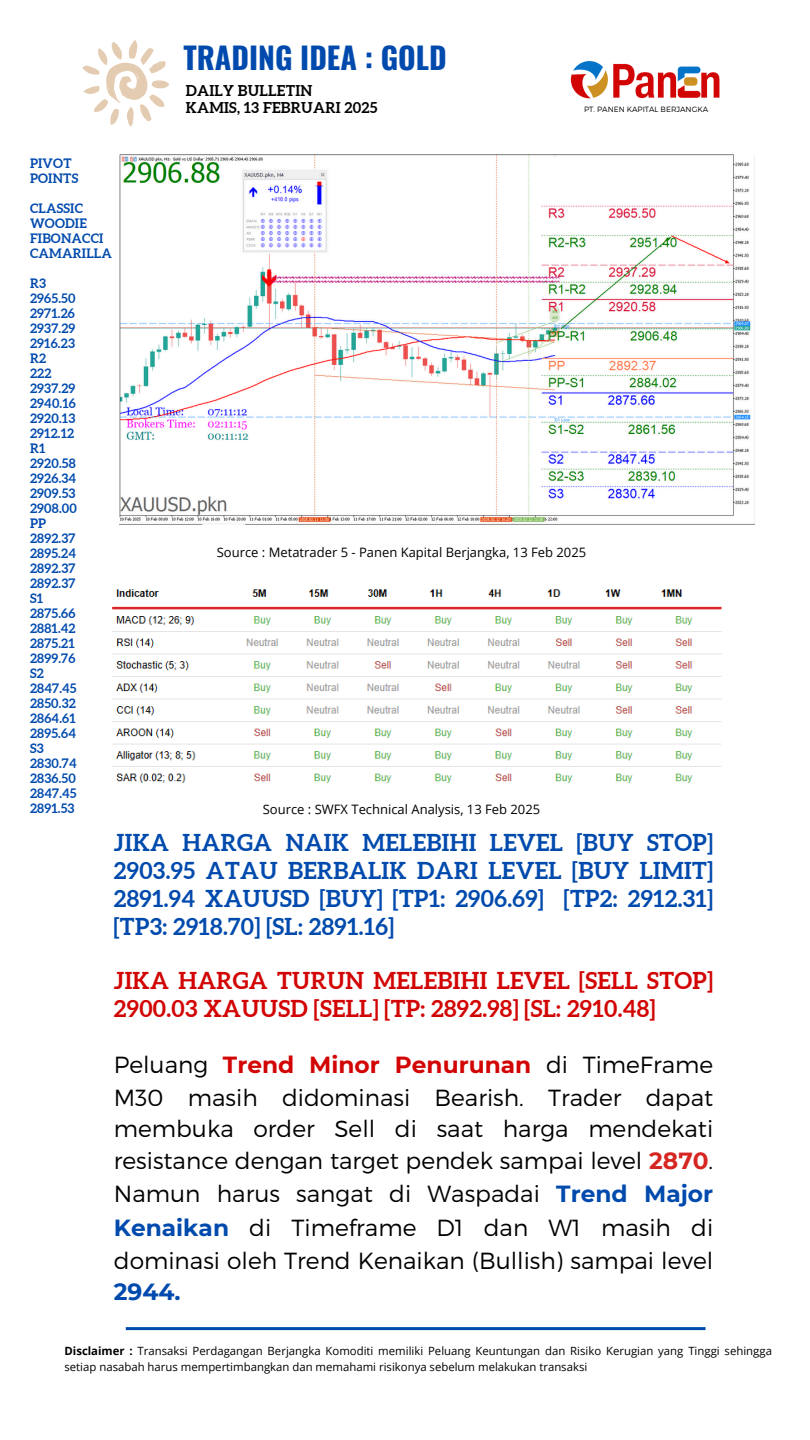
<style>
.page{position:relative;width:810px;height:1440px;background:#fff}
.page>*{position:absolute;margin:0;border:0;box-sizing:border-box;transform-origin:0 0}
.t1{font:700 30.1px "Oswald";color:#004aad}
.t2{font:300 23.3px/32.6px "Montserrat";color:#000;text-align:justify}
.t3{font:700 23.3px/27.8px "Aleo";letter-spacing:.015em;color:#004aad;text-align:justify}
.t4{font:700 23.3px/27.6px "Aleo";letter-spacing:.015em;color:#d20404}
.t5{font:700 14.9px/17.4px "Aleo";letter-spacing:.015em;color:#000}
.t6{font:700 13px/15px "Aleo";letter-spacing:.015em;color:#004aad}
.t7{font:13px "Open Sans";color:#000}
.t8{font:11.4px/15.8px "Open Sans";color:#000}
.t9{font:300 7.6px "Montserrat";color:#000}
.s1{font-weight:700;color:#d20404}
.s2{font-weight:700;color:#d62622}
.s3{font-weight:700;color:#004aad}
.s4{font-weight:700}
</style>
<div class="page">
<svg style="left:82px;top:40px;width:87px;height:86px"></svg>
<img style="left:570px;top:60px;width:150px;height:39px">
<hr style="left:126px;top:1327px;width:580px;height:3px;background:#004aad">
<img style="left:112px;top:589px;width:610px;height:194px">
<img style="left:120px;top:155px;width:634px;height:370px">
<h5 class="t6" style="left:30px;top:156px;width:50px">PIVOT<br>POINTS</h5>
<p class="t6" style="left:30px;top:201px;width:83px">CLASSIC<br>WOODIE<br>FIBONACCI<br>CAMARILLA</p>
<h6 class="t6" style="left:30px;top:276px;width:48px">R3<br>2965.50<br>2971.26<br>2937.29<br>2916.23<br>R2<br>222<br>2937.29<br>2940.16<br>2920.13<br>2912.12<br>R1<br>2920.58<br>2926.34<br>2909.53<br>2908.00<br>PP<br>2892.37<br>2895.24<br>2892.37<br>2892.37<br>S1<br>2875.66<br>2881.42<br>2875.21<br>2899.76<br>S2<br>2847.45<br>2850.32<br>2864.61<br>2895.64<br>S3<br>2830.74<br>2836.50<br>2847.45<br>2891.53</h6>
<h4 class="t1" style="left:184px;top:34px;width:265px">TRADING IDEA : GOLD</h4>
<h1 class="t5" style="left:186px;top:81px;width:193px">DAILY BULLETIN<br>KAMIS, 13 FEBRUARI 2025</h1>
<p class="t9" style="left:584px;top:104px;width:126px">PT. PANEN KAPITAL BERJANGKA</p>
<h6 class="t7" style="left:217px;top:544px;width:371px">Source : Metatrader 5 - Panen Kapital Berjangka, 13 Feb 2025</h6>
<h2 class="t7" style="left:263px;top:800px;width:279px">Source : SWFX Technical Analysis, 13 Feb 2025</h2>
<p class="t3" style="left:114px;top:829px;width:601px">JIKA HARGA NAIK MELEBIHI LEVEL [BUY STOP] 2903.95 ATAU BERBALIK DARI LEVEL [BUY LIMIT] 2891.94 XAUUSD [BUY] [TP1: 2906.69] [TP2: 2912.31] [TP3: 2918.70] [SL: 2891.16]</p>
<h5 class="t4" style="left:114px;top:967px;width:600px">JIKA HARGA TURUN MELEBIHI LEVEL [SELL STOP]<br>2900.03 XAUUSD [SELL] [TP: 2892.98] [SL: 2910.48]</h5>
<h5 class="t2" style="left:114px;top:1047px;width:601px">Peluang <span class="s1">Trend Minor Penurunan</span> di TimeFrame M30 masih didominasi Bearish. Trader dapat membuka order Sell di saat harga mendekati resistance dengan target pendek sampai level <span class="s2">2870</span>.<br>Namun harus sangat di Waspadai <span class="s3">Trend Major Kenaikan</span> di Timeframe D1 dan W1 masih di dominasi oleh Trend Kenaikan (Bullish) sampai level <span class="s3">2944.</span></h5>
<p class="t8" style="left:64px;top:1343px;width:709px"><span class="s4">Disclaimer :</span> Transaksi Perdagangan Berjangka Komoditi memiliki Peluang Keuntungan dan Risiko Kerugian yang Tinggi sehingga setiap nasabah harus mempertimbangkan dan memahami risikonya sebelum melakukan transaksi</p>
</div>
